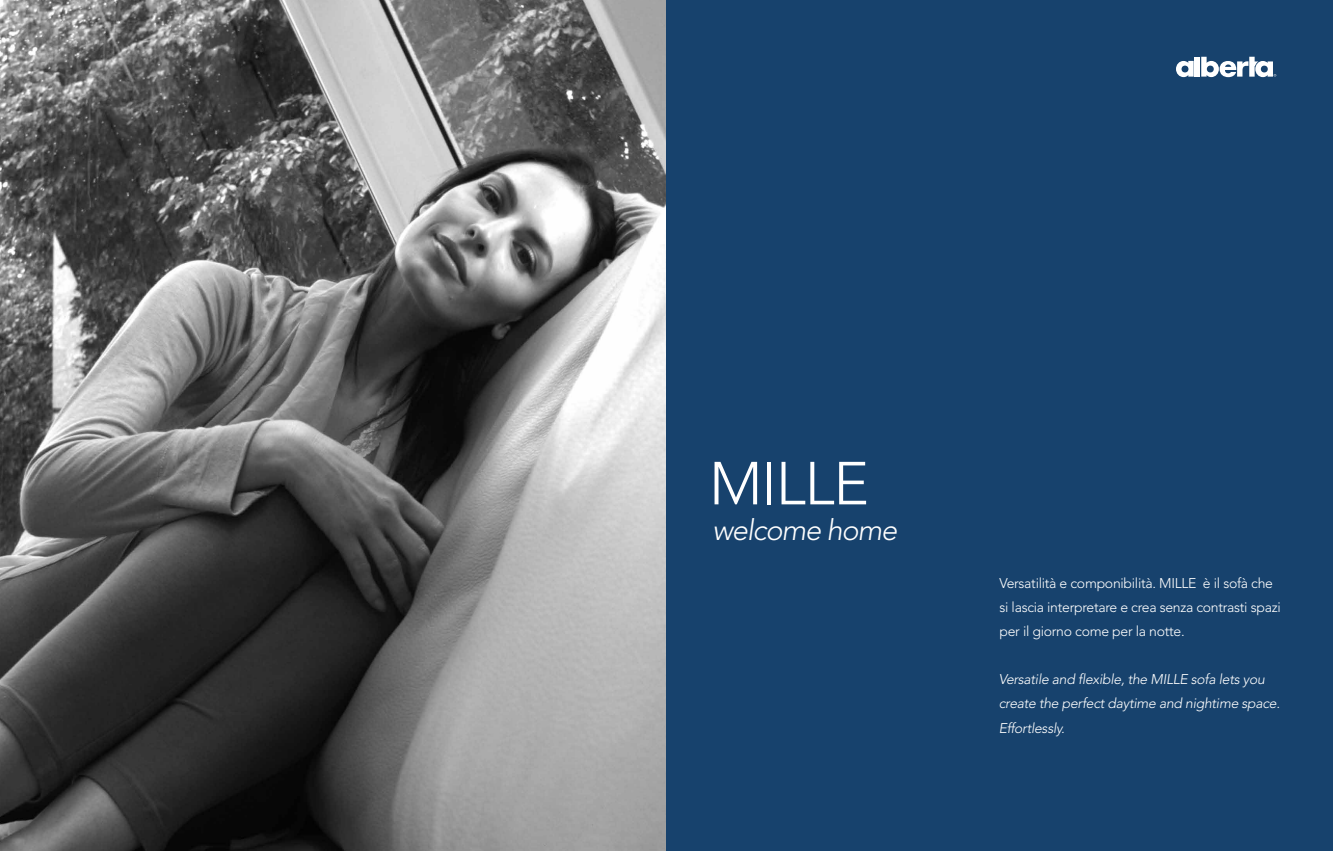
<style>
.page{position:relative;width:1333px;height:851px;background:#fff}
.page>*{position:absolute;margin:0;border:0;box-sizing:border-box;transform-origin:0 0}
.t1{font:300 60px "Avenir LT Std";letter-spacing:-.02em;color:#fff}
.t2{font:italic 300 29px "Avenir LT Std";letter-spacing:-.04em;color:#fff}
.t3{font:300 14px/24px "Avenir LT Std";letter-spacing:-.02em;color:#fff}
.t4{font:italic 300 14px/24px "Avenir LT Std";letter-spacing:-.02em;color:#fff}
</style>
<div class="page">
<img style="left:0;top:0;width:666px;height:850px">
<div style="left:666px;top:0;width:666px;height:850px;background:#17426d"></div>
<svg style="left:1176px;top:61px;width:17px;height:16px"></svg>
<div style="left:1194px;top:57px;width:6px;height:20px;background:#fff"></div>
<svg style="left:1201px;top:57px;width:75px;height:20px"></svg>
<h1 class="t1" style="left:709px;top:448px;width:161px">MILLE</h1>
<h2 class="t2" style="left:712px;top:513px;width:186px">welcome home</h2>
<p class="t3" style="left:999px;top:571px;width:283px">Versatilità e componibilità. MILLE è il sofà che si lascia interpretare e crea senza contrasti spazi per il giorno come per la notte.</p>
<p class="t4" style="left:998px;top:667px;width:283px">Versatile and flexible, the MILLE sofa lets you create the perfect daytime and nightime space.<br>Effortlessly.</p>
</div>
